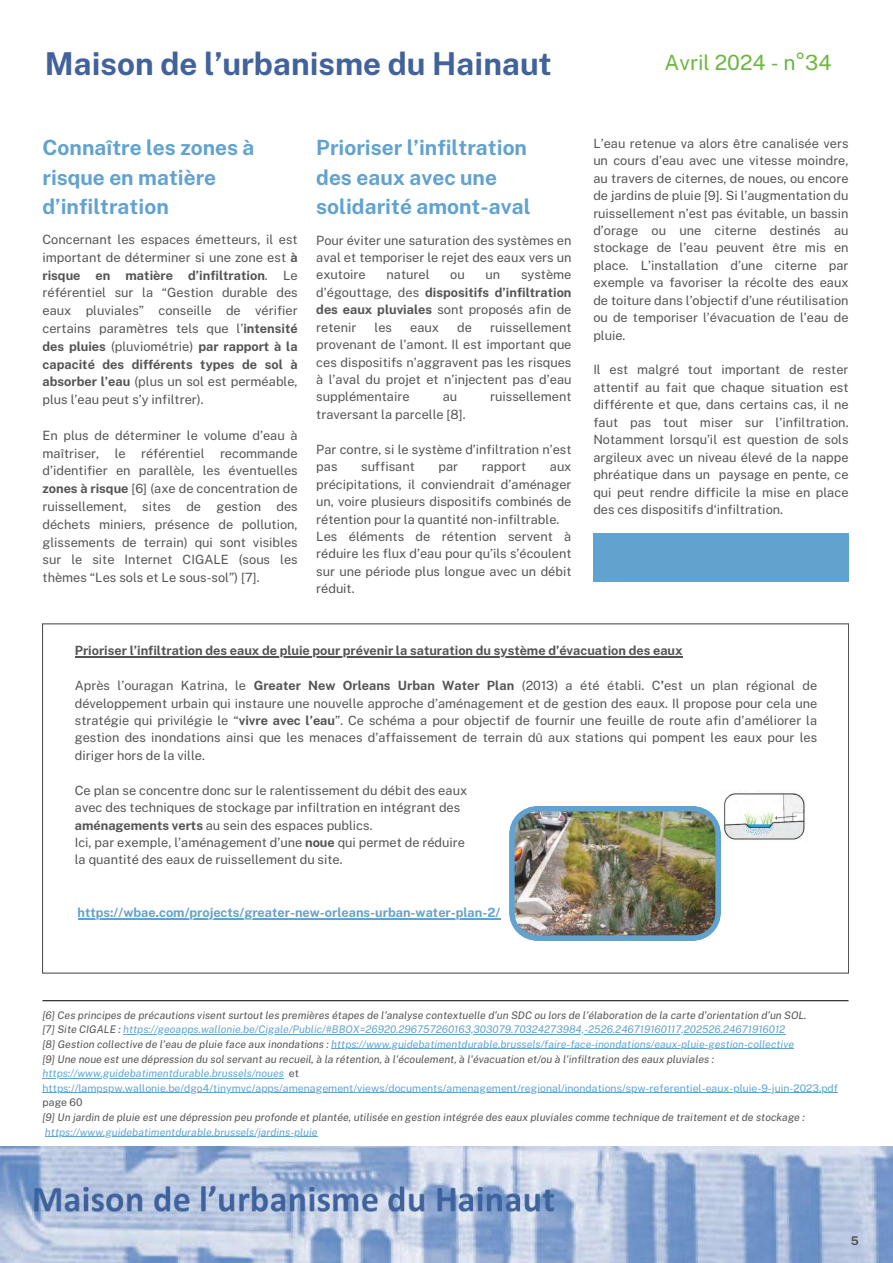
<style>
.page{position:relative;width:893px;height:1263px;background:#fff}
.page>*{position:absolute;margin:0;border:0;box-sizing:border-box;transform-origin:0 0}
.t1{font:700 31.5px "Public Sans";color:#42629b}
.t2{font:700 21px/29.2px "Public Sans";color:#62a2cf}
.t3{font:21px "Public Sans";color:#6db641}
.t4{font:12.75px/17.4px "Public Sans";color:#545454;text-align:justify}
.t5{font:700 12.75px "Public Sans";color:#545454}
.t6{font:700 12.75px "Public Sans";color:#62a2cf}
.t7{font:700 11.93px "Public Sans";color:#545454}
.t8{font:italic 10.5px/14.6px "Public Sans";color:#545454}
.t9{font:italic 10.5px "Public Sans";color:#62a2cf}
.t10{font:10.5px "Public Sans";color:#545454}
.s1{font-weight:700}
.s2{color:#62a2cf}
.s3{font-style:normal}
.s4{font-style:normal;color:#62a2cf}
</style>
<div class="page">
<img style="left:0;top:1147px;width:893px;height:116px">
<hr style="left:123px;top:1034px;width:662px;height:1px;background:#62a2cf">
<hr style="left:331px;top:1048px;width:463px;height:1px;background:#62a2cf">
<hr style="left:43px;top:1078px;width:241px;height:1px;background:#62a2cf">
<hr style="left:43px;top:1092px;width:795px;height:1px;background:#62a2cf">
<hr style="left:45px;top:1136px;width:273px;height:1px;background:#62a2cf">
<hr style="left:43px;top:1000px;width:805px;height:1px;background:#000">
<svg style="left:43px;top:624px;width:805px;height:349px"></svg>
<hr style="left:75px;top:656px;width:607px;height:1px;background:#545454">
<hr style="left:77px;top:918px;width:423px;height:1px;background:#62a2cf">
<img style="left:509px;top:806px;width:212px;height:135px">
<img style="left:721px;top:790px;width:87px;height:53px">
<div style="left:593px;top:533px;width:255px;height:49px;background:#62a2cf"></div>
<h1 class="t1" style="left:45px;top:45px;width:508px">Maison de l’urbanisme du Hainaut</h1>
<h2 class="t3" style="left:664px;top:51px;width:169px">Avril 2024 - n°34</h2>
<h2 class="t2" style="left:43px;top:133px;width:213px">Connaître les zones à risque en matière d’infiltration</h2>
<p class="t4" style="left:43px;top:230px;width:257px;line-height:17.8px">Concernant les espaces émetteurs, il est important de déterminer si une zone est <span class="s1">à risque en matière d’infiltration</span>. Le référentiel sur la “Gestion durable des eaux pluviales” conseille de vérifier certains paramètres tels que l’<span class="s1">intensité des pluies</span> (pluviométrie) <span class="s1">par rapport à la capacité des différents types de sol à absorber l’eau</span> (plus un sol est perméable, plus l’eau peut s’y infiltrer).</p>
<p class="t4" style="left:43px;top:426px;width:257px;line-height:17.8px">En plus de déterminer le volume d’eau à maîtriser, le référentiel recommande d’identifier en parallèle, les éventuelles <span class="s1">zones à risque</span> [6] (axe de concentration de ruissellement, sites de gestion des déchets miniers, présence de pollution, glissements de terrain) qui sont visibles sur le site Internet CIGALE (sous les thèmes “Les sols et Le sous-sol”) [7].</p>
<h2 class="t2" style="left:316px;top:133px;width:216px">Prioriser l’infiltration des eaux avec une solidarité amont-aval</h2>
<p class="t4" style="left:316px;top:231px;width:257px">Pour éviter une saturation des systèmes en aval et temporiser le rejet des eaux vers un exutoire</p>
<p class="t4" style="left:386px;top:266px;width:44px">naturel</p>
<p class="t4" style="left:450px;top:266px;width:16px">ou</p>
<p class="t4" style="left:485px;top:266px;width:16px">un</p>
<p class="t4" style="left:316px;top:266px;width:257px;text-indent:205px">système d’égouttage, des <span class="s1">dispositifs d’infiltration des eaux pluviales</span> sont proposés afin de retenir</p>
<p class="t4" style="left:316px;top:318px;width:257px;text-indent:174px">ruissellement provenant de l’amont. Il est important que ces dispositifs n’aggravent pas les risques à l’aval du projet et n’injectent pas d’eau supplémentaire</p>
<p class="t4" style="left:374px;top:318px;width:19px">les</p>
<p class="t4" style="left:410px;top:318px;width:30px">eaux</p>
<p class="t4" style="left:457px;top:318px;width:16px">de</p>
<p class="t4" style="left:443px;top:388px;width:16px">au</p>
<p class="t4" style="left:490px;top:388px;width:83px">ruissellement</p>
<p class="t4" style="left:316px;top:406px;width:151px">traversant la parcelle [8].</p>
<p class="t4" style="left:316px;top:440px;width:257px">Par contre, si le système d’infiltration n’est pas</p>
<p class="t4" style="left:361px;top:458px;width:55px">suffisant</p>
<p class="t4" style="left:438px;top:458px;width:21px">par</p>
<p class="t4" style="left:482px;top:458px;width:46px">rapport</p>
<p class="t4" style="left:316px;top:458px;width:257px;text-align:left;text-indent:233px">aux précipitations, il conviendrait d’aménager un, voire plusieurs dispositifs combinés de rétention pour la quantité non-infiltrable.<br>Les éléments de rétention servent à réduire les flux d’eau pour qu’ils s’écoulent sur une période plus longue avec un débit réduit.</p>
<p class="t4" style="left:593px;top:134px;width:257px">L’eau retenue va alors être canalisée vers un cours d’eau avec une vitesse moindre, au travers de citernes, de noues, ou encore de jardins de pluie [9]. Si l’augmentation du ruissellement n’est pas évitable, un bassin d’orage ou une citerne destinés au stockage de l’eau peuvent être mis en place. L’installation d’une citerne par exemple va favoriser la récolte des eaux de toiture dans l’objectif d’une réutilisation ou de temporiser l’évacuation de l’eau de pluie.</p>
<p class="t4" style="left:593px;top:361px;width:257px">Il est malgré tout important de rester attentif au fait que chaque situation est différente et que, dans certains cas, il ne faut pas tout miser sur l’infiltration.<br>Notamment lorsqu’il est question de sols argileux avec un niveau élevé de la nappe phréatique dans un paysage en pente, ce qui peut rendre difficile la mise en place des ces dispositifs d‘infiltration.</p>
<p class="t5" style="left:75px;top:643px;width:609px">Prioriser l’infiltration des eaux de pluie pour prévenir la saturation du système d’évacuation des eaux</p>
<p class="t4" style="left:75px;top:677px;width:744px">Après l’ouragan Katrina, le <span class="s1">Greater New Orleans Urban Water Plan</span> (2013) a été établi. C<span class="s1">’</span>est un plan régional de développement urbain qui instaure une nouvelle approche d’aménagement et de gestion des eaux. Il propose pour cela une stratégie qui privilégie le “<span class="s1">vivre avec l’eau</span>”. Ce schéma a pour objectif de fournir une feuille de route afin d’améliorer la gestion des inondations ainsi que les menaces d’affaissement de terrain dû aux stations qui pompent les eaux pour les diriger hors de la ville.</p>
<p class="t4" style="left:75px;top:781px;width:394px;text-align:left">Ce plan se concentre donc sur le ralentissement du débit des eaux avec des techniques de stockage par infiltration en intégrant des <span class="s1">aménagements verts</span> au sein des espaces publics.<br>Ici, par exemple, l’aménagement d’une <span class="s1">noue</span> qui permet de réduire la quantité des eaux de ruissellement du site.</p>
<p class="t6" style="left:77px;top:905px;width:424px">https://wbae.com/projects/greater-new-orleans-urban-water-plan-2/</p>
<p class="t8" style="left:43px;top:1007px;width:797px">[6] Ces principes de précautions visent surtout les premières étapes de l’analyse contextuelle d’un SDC ou lors de l’élaboration de la carte d’orientation d’un SOL.<br>[7] Site CIGALE : <span class="s2">https://geoapps.wallonie.be/Cigale/Public/#BBOX=26920.296757260163,303079.70324273984,-2526.246719160117,202526.24671916012<br></span>[8] Gestion collective de l’eau de pluie face aux inondations : <span class="s2">https://www.guidebatimentdurable.brussels/faire-face-inondations/eaux-pluie-gestion-collective<br></span>[9] Une noue est une dépression du sol servant au recueil, à la rétention, à l'écoulement, à l'évacuation et/ou à l'infiltration des eaux pluviales : <span class="s2">https://www.guidebatimentdurable.brussels/noues</span> <span class="s3">et </span><span class="s4">https://lampspw.wallonie.be/dgo4/tinymvc/apps/amenagement/views/documents/amenagement/regional/inondations/spw-referentiel-eaux-pluie-9-juin-2023.pdf</span></p>
<p class="t10" style="left:43px;top:1096px;width:41px">page 60</p>
<p class="t8" style="left:43px;top:1110px;width:763px">[9] Un jardin de pluie est une dépression peu profonde et plantée, utilisée en gestion intégrée des eaux pluviales comme technique de traitement et de stockage :</p>
<p class="t9" style="left:45px;top:1126px;width:274px">https://www.guidebatimentdurable.brussels/jardins-pluie</p>
<p class="t7" style="left:851px;top:1234px;width:10px">5</p>
</div>
